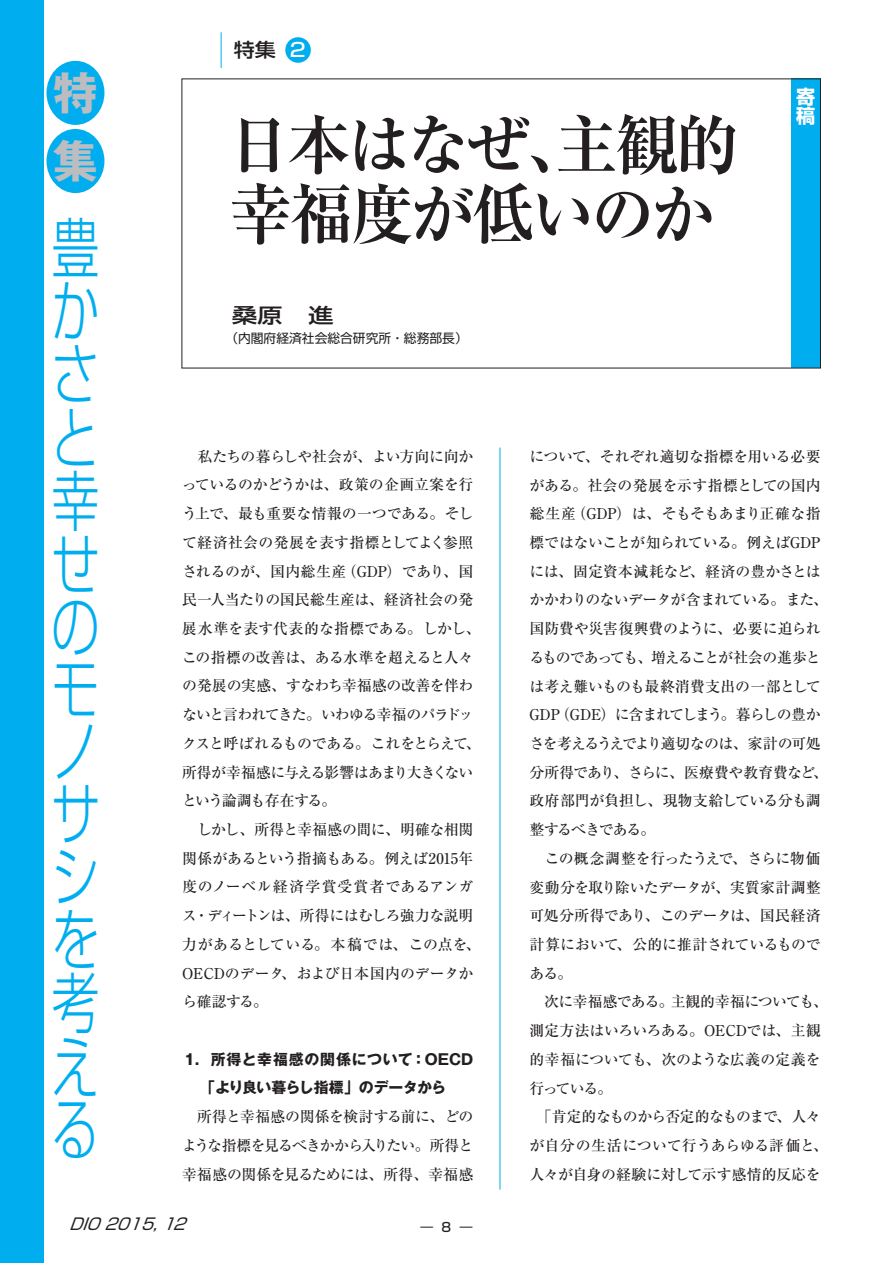
<style>
.page{position:relative;width:893px;height:1263px;background:#fff}
.page>*{position:absolute;margin:0;border:0;box-sizing:border-box;transform-origin:0 0}
.t1{font:700 65.85px/69px "Ryumin Pro";letter-spacing:-.05em;color:#231f20;scale:.96 1}
.t2{font:300 65.85px/63px "Shin Go Pro";color:#00aeef;text-align:justify;scale:.73 1}
.t3{font:700 44.85px/68.1px "Gothic MB101 Pro";color:#bcbdc0}
.t4{font:500 20.4px "Shin Go Pro";color:#231f20;scale:1.25 1}
.t5{font:500 19.2px "Shin Go Pro";color:#231f20;scale:1.1 1}
.t6{font:700 19.2px/19.2px "Shin Go Pro";color:#fff}
.t7{font:italic 15.9px "Shin Go Pro";color:#231f20}
.t8{font:500 14.85px/28.7px "Ryumin Pro";letter-spacing:-.025em;color:#231f20}
.t9{font:700 14.85px/28.7px "Gothic MB101 Pro";letter-spacing:.005em;color:#231f20}
.t10{font:12.75px "Shin Go Pro";color:#231f20}
.t11{font:500 12.75px "Shin Go Pro";color:#231f20}
.s1{color:#fff}
</style>
<div class="page">
<div style="left:791px;top:79px;width:30px;height:289px;background:#00aeef"></div>
<div style="left:0;top:0;width:44px;height:1263px;background:#00aeef"></div>
<div style="left:46px;top:61px;width:58px;height:64px;background:#00aeef;border-radius:50%"></div>
<div style="left:46px;top:129px;width:58px;height:64px;background:#00aeef;border-radius:50%"></div>
<div style="left:285px;top:37px;width:26px;height:26px;background:#00aeef;border-radius:50%"></div>
<hr style="left:221px;top:32px;width:1px;height:36px;background:#00aeef">
<hr style="left:500px;top:448px;width:1px;height:741px;background:#00aeef">
<h2 class="t3" style="left:53px;top:53px;width:46px">特集</h2>
<h1 class="t2" style="left:51px;top:208px;width:65px">豊かさと幸せのモノサシを考える</h1>
<p class="t5" style="left:234px;top:34px;width:67px">特集 <span class="s1">2</span></p>
<h1 class="t1" style="left:228px;top:106px;width:534px">日本はなぜ、主観的幸福度が低いのか</h1>
<h3 class="t4" style="left:232px;top:298px;width:83px">桑原　進</h3>
<p class="t10" style="left:225px;top:327px;width:244px">（内閣府経済社会総合研究所・総務部長）</p>
<p class="t6" style="left:796px;top:85px;width:20px">寄稿</p>
<p class="t8" style="left:182px;top:441px;width:300px">　私たちの暮らしや社会が、よい方向に向かっているのかどうかは、政策の企画立案を行う上で、最も重要な情報の一つである。そして経済社会の発展を表す指標としてよく参照されるのが、国内総生産（GDP）であり、国民一人当たりの国民総生産は、経済社会の発展水準を表す代表的な指標である。しかし、この指標の改善は、ある水準を超えると人々の発展の実感、すなわち幸福感の改善を伴わないと言われてきた。いわゆる幸福のパラドックスと呼ばれるものである。これをとらえて、所得が幸福感に与える影響はあまり大きくないという論調も存在する。<br>　しかし、所得と幸福感の間に、明確な相関関係があるという指摘もある。例えば2015年度のノーベル経済学賞受賞者であるアンガス・ディートンは、所得にはむしろ強力な説明力があるとしている。本稿では、この点を、<br>OECDのデータ、および日本国内のデータから確認する。</p>
<p class="t9" style="left:200px;top:1043px;width:275px;text-indent:-18px">１．所得と幸福感の関係について：OECD「より良い暮らし指標」のデータから</p>
<p class="t8" style="left:182px;top:1101px;width:293px;text-align:justify">　所得と幸福感の関係を検討する前に、どのような指標を見るべきかから入りたい。所得と幸福感の関係を見るためには、所得、幸福感</p>
<p class="t8" style="left:529px;top:441px;width:300px">について、それぞれ適切な指標を用いる必要がある。社会の発展を示す指標としての国内総生産（GDP）は、そもそもあまり正確な指標ではないことが知られている。例えばGDPには、固定資本減耗など、経済の豊かさとはかかわりのないデータが含まれている。また、国防費や災害復興費のように、必要に迫られるものであっても、増えることが社会の進歩とは考え難いものも最終消費支出の一部として<br>GDP（GDE）に含まれてしまう。暮らしの豊かさを考えるうえでより適切なのは、家計の可処分所得であり、さらに、医療費や教育費など、政府部門が負担し、現物支給している分も調整するべきである。<br>　この概念調整を行ったうえで、さらに物価変動分を取り除いたデータが、実質家計調整可処分所得であり、このデータは、国民経済計算において、公的に推計されているものである。<br>　次に幸福感である。主観的幸福についても、測定方法はいろいろある。OECDでは、主観的幸福についても、次のような広義の定義を行っている。<br>　「肯定的なものから否定的なものまで、人々が自分の生活について行うあらゆる評価と、人々が自身の経験に対して示す感情的反応を</p>
<p class="t7" style="left:69px;top:1210px;width:126px">DIO2015,12</p>
<p class="t11" style="left:420px;top:1216px;width:54px">― 8 ―</p>
</div>
